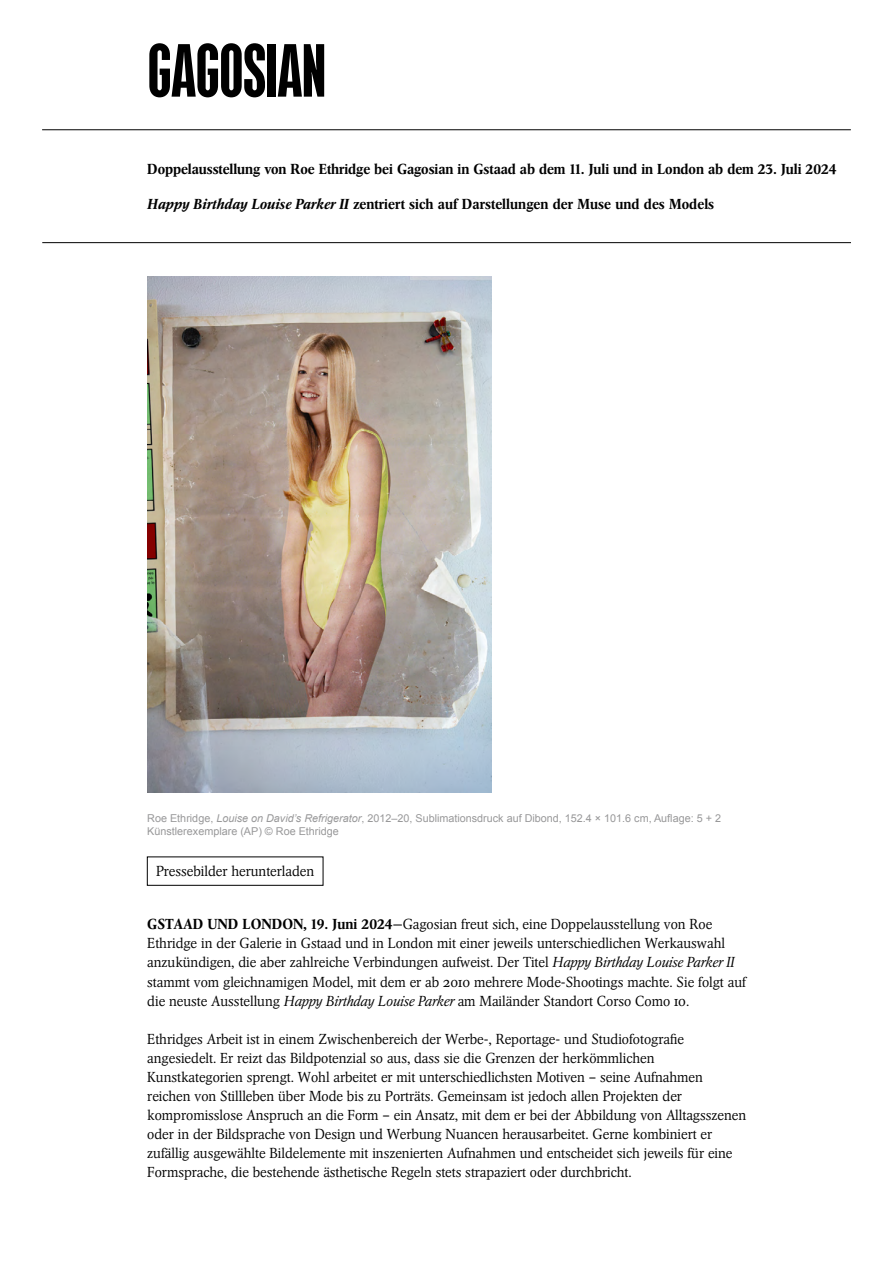
<style>
.page{position:relative;width:893px;height:1263px;background:#fff}
.page>*{position:absolute;margin:0;border:0;box-sizing:border-box;transform-origin:0 0}
.t1{font:75px "GAGOSIANHEADLINE";color:#000}
.t2{font:300 14.4px/19px "Arena New BQ";color:#000}
.t3{font:500 14.4px "Arena New BQ";letter-spacing:-.005em;color:#000}
.t4{font:10.8px/12.9px "Arial";color:#989899}
.s1{font-style:italic}
.s2{font-weight:500}
</style>
<div class="page">
<hr style="left:42px;top:129px;width:809px;height:1px;background:#000">
<img style="left:147px;top:276px;width:344px;height:516px">
<hr style="left:42px;top:242px;width:809px;height:1px;background:#000">
<h1 class="t1" style="left:148px;top:39px;width:180px">GAGOSIAN</h1>
<p class="t3" style="left:147px;top:160px;width:691px">Doppelausstellung von Roe Ethridge bei Gagosian in Gstaad ab dem 11. Juli und in London ab dem 23. Juli 2024</p>
<p class="t3" style="left:147px;top:195px;width:568px"><span class="s1">Happy Birthday Louise Parker II</span> zentriert sich auf Darstellungen der Muse und des Models</p>
<p class="t4" style="left:147px;top:812px;width:575px">Roe Ethridge, <span class="s1">Louise on David’s Refrigerator</span>, 2012–20, Sublimationsdruck auf Dibond, 152.4 × 101.6 cm, Auflage: 5 + 2<br>Künstlerexemplare (AP) © Roe Ethridge</p>
<p class="t2" style="left:156px;top:862px;width:160px">Pressebilder herunterladen</p>
<p class="t2" style="left:147px;top:915px;width:600px"><span class="s2">GSTAAD UND LONDON, 19. Juni 2024</span>—Gagosian freut sich, eine Doppelausstellung von Roe Ethridge in der Galerie in Gstaad und in London mit einer jeweils unterschiedlichen Werkauswahl anzukündigen, die aber zahlreiche Verbindungen aufweist. Der Titel <span class="s1">Happy Birthday Louise Parker II </span>stammt vom gleichnamigen Model, mit dem er ab 2010 mehrere Mode-Shootings machte. Sie folgt auf die neuste Ausstellung <span class="s1">Happy Birthday Louise Parker</span> am Mailänder Standort Corso Como 10.</p>
<p class="t2" style="left:147px;top:1029px;width:600px">Ethridges Arbeit ist in einem Zwischenbereich der Werbe-, Reportage- und Studiofotografie angesiedelt. Er reizt das Bildpotenzial so aus, dass sie die Grenzen der herkömmlichen Kunstkategorien sprengt. Wohl arbeitet er mit unterschiedlichsten Motiven – seine Aufnahmen reichen von Stillleben über Mode bis zu Porträts. Gemeinsam ist jedoch allen Projekten der kompromisslose Anspruch an die Form – ein Ansatz, mit dem er bei der Abbildung von Alltagsszenen oder in der Bildsprache von Design und Werbung Nuancen herausarbeitet. Gerne kombiniert er zufällig ausgewählte Bildelemente mit inszenierten Aufnahmen und entscheidet sich jeweils für eine Formsprache, die bestehende ästhetische Regeln stets strapaziert oder durchbricht.</p>
</div>
